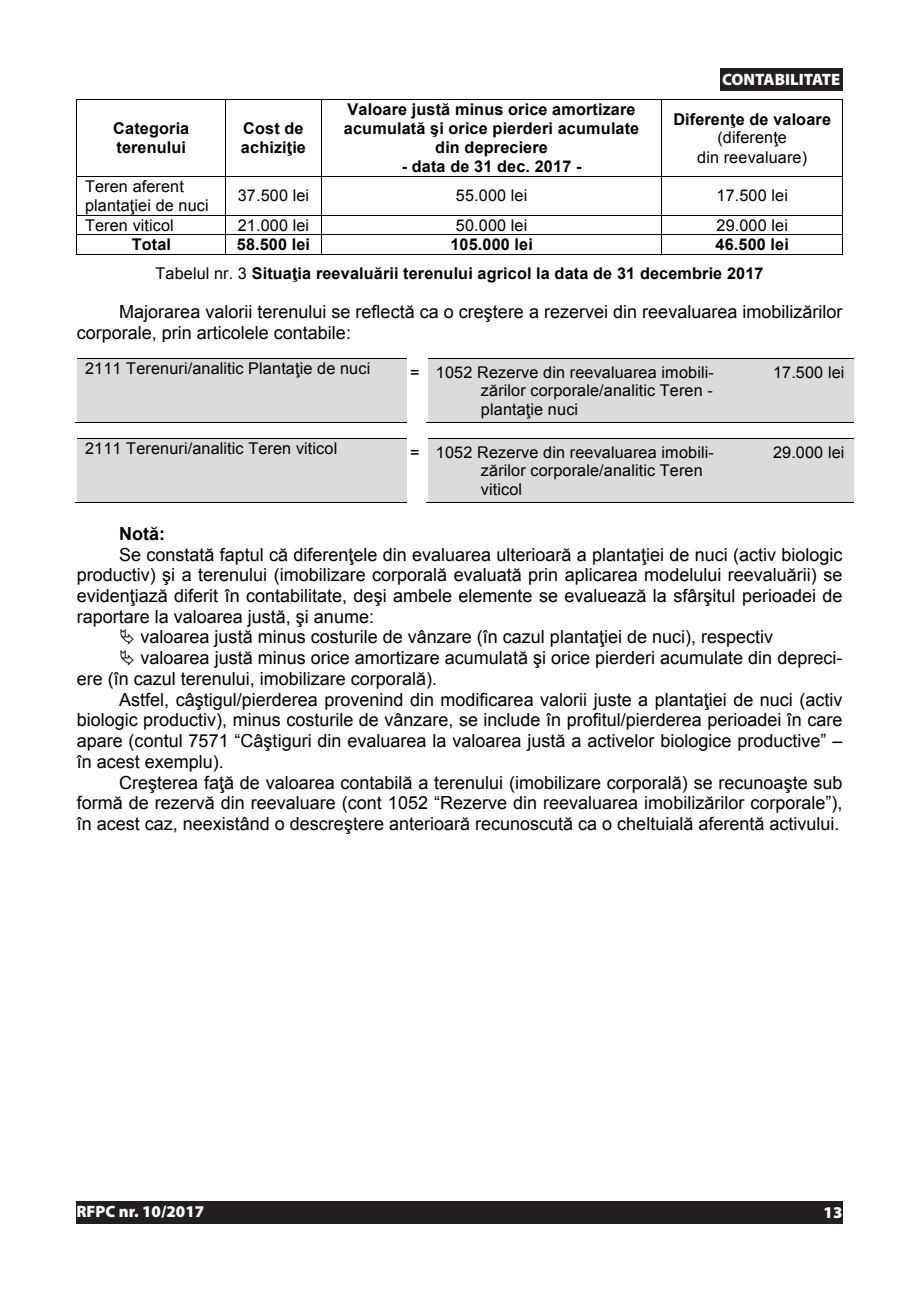
<style>
.page{position:relative;width:919px;height:1289px;background:#fff}
.page>*{position:absolute;margin:0;border:0;box-sizing:border-box;transform-origin:0 0}
.t1{font:18px/20.9px "Arial";color:#000}
.t2{font:700 18px "Arial";color:#fff}
.t3{font:700 18px "Arial";color:#000}
.t4{font:900 16.5px "Myriad Pro";color:#fff}
.t5{font:16.2px/18.9px "Arial";letter-spacing:.01em;color:#000}
.t6{font:700 16.2px/19px "Arial";letter-spacing:.01em;color:#000}
.s1{font-weight:400}
</style>
<div class="page">
<div style="left:76px;top:1201px;width:766px;height:22px;background:#231f20"></div>
<hr style="left:77px;top:99px;width:148px;height:1px;background:#000">
<hr style="left:226px;top:99px;width:95px;height:1px;background:#000">
<hr style="left:321px;top:99px;width:340px;height:1px;background:#000">
<hr style="left:662px;top:99px;width:180px;height:1px;background:#000">
<hr style="left:76px;top:100px;width:1px;height:76px;background:#000">
<hr style="left:225px;top:100px;width:1px;height:76px;background:#000">
<hr style="left:321px;top:100px;width:1px;height:76px;background:#000">
<hr style="left:661px;top:100px;width:1px;height:76px;background:#000">
<hr style="left:842px;top:100px;width:1px;height:76px;background:#000">
<hr style="left:77px;top:176px;width:148px;height:1px;background:#000">
<hr style="left:226px;top:176px;width:95px;height:1px;background:#000">
<hr style="left:321px;top:176px;width:340px;height:1px;background:#000">
<hr style="left:662px;top:176px;width:180px;height:1px;background:#000">
<hr style="left:76px;top:177px;width:1px;height:38px;background:#000">
<hr style="left:225px;top:177px;width:1px;height:38px;background:#000">
<hr style="left:321px;top:177px;width:1px;height:38px;background:#000">
<hr style="left:661px;top:177px;width:1px;height:38px;background:#000">
<hr style="left:842px;top:177px;width:1px;height:38px;background:#000">
<hr style="left:77px;top:215px;width:148px;height:1px;background:#000">
<hr style="left:226px;top:215px;width:95px;height:1px;background:#000">
<hr style="left:321px;top:215px;width:340px;height:1px;background:#000">
<hr style="left:662px;top:215px;width:180px;height:1px;background:#000">
<hr style="left:77px;top:234px;width:148px;height:1px;background:#000">
<hr style="left:226px;top:234px;width:95px;height:1px;background:#000">
<hr style="left:321px;top:234px;width:340px;height:1px;background:#000">
<hr style="left:662px;top:234px;width:180px;height:1px;background:#000">
<svg style="left:76px;top:215px;width:1px;height:40px"></svg>
<hr style="left:77px;top:254px;width:148px;height:1px;background:#000">
<svg style="left:225px;top:215px;width:1px;height:40px"></svg>
<hr style="left:226px;top:254px;width:95px;height:1px;background:#000">
<svg style="left:321px;top:216px;width:1px;height:38px"></svg>
<hr style="left:321px;top:254px;width:340px;height:1px;background:#000">
<svg style="left:661px;top:215px;width:1px;height:40px"></svg>
<hr style="left:662px;top:254px;width:180px;height:1px;background:#000">
<svg style="left:842px;top:215px;width:1px;height:40px"></svg>
<div style="left:77px;top:359px;width:329px;height:63px;background:#dbdbdb"></div>
<div style="left:428px;top:359px;width:287px;height:63px;background:#dbdbdb"></div>
<div style="left:715px;top:359px;width:138px;height:63px;background:#dbdbdb"></div>
<hr style="left:77px;top:358px;width:329px;height:1px;background:#000">
<hr style="left:428px;top:358px;width:287px;height:1px;background:#000">
<hr style="left:715px;top:358px;width:138px;height:1px;background:#000">
<hr style="left:76px;top:422px;width:330px;height:1px;background:#000">
<hr style="left:427px;top:422px;width:288px;height:1px;background:#000">
<hr style="left:714px;top:422px;width:139px;height:1px;background:#000">
<div style="left:77px;top:439px;width:329px;height:63px;background:#dbdbdb"></div>
<div style="left:428px;top:439px;width:287px;height:63px;background:#dbdbdb"></div>
<div style="left:715px;top:439px;width:138px;height:63px;background:#dbdbdb"></div>
<hr style="left:77px;top:438px;width:329px;height:1px;background:#000">
<hr style="left:428px;top:438px;width:287px;height:1px;background:#000">
<hr style="left:715px;top:438px;width:138px;height:1px;background:#000">
<hr style="left:76px;top:502px;width:330px;height:1px;background:#000">
<hr style="left:427px;top:502px;width:288px;height:1px;background:#000">
<hr style="left:714px;top:502px;width:139px;height:1px;background:#000">
<div style="left:719px;top:68px;width:123px;height:22px;background:#231f20"></div>
<p class="t6" style="left:113px;top:119px;width:77px">Categoria terenului</p>
<p class="t6" style="left:241px;top:119px;width:66px">Cost de achiziţie</p>
<p class="t6" style="left:344px;top:100px;width:297px;text-align:center">Valoare justă minus orice amortizare acumulată şi orice pierderi acumulate din depreciere</p>
<p class="t6" style="left:402px;top:157px;width:181px">- data de 31 dec. 2017 -</p>
<p class="t2" style="left:697px;top:66px;width:147px">CONTABILITATE</p>
<p class="t4" style="left:722px;top:69px;width:120px">CONTABILITATE</p>
<p class="t6" style="left:673px;top:110px;width:159px">Diferenţe de valoare</p>
<p class="t5" style="left:697px;top:128px;width:111px;text-align:center">(diferenţe<br>din reevaluare)</p>
<p class="t5" style="left:85px;top:177px;width:125px">Teren aferent plantaţiei de nuci</p>
<p class="t5" style="left:238px;top:186px;width:73px">37.500 lei</p>
<p class="t5" style="left:456px;top:186px;width:73px">55.000 lei</p>
<p class="t5" style="left:716px;top:186px;width:73px">17.500 lei</p>
<p class="t5" style="left:85px;top:216px;width:90px">Teren viticol</p>
<p class="t5" style="left:238px;top:216px;width:73px">21.000 lei</p>
<p class="t5" style="left:456px;top:216px;width:73px">50.000 lei</p>
<p class="t5" style="left:716px;top:216px;width:73px">29.000 lei</p>
<p class="t6" style="left:132px;top:236px;width:41px">Total</p>
<p class="t6" style="left:237px;top:236px;width:75px">58.500 lei</p>
<p class="t6" style="left:450px;top:236px;width:84px">105.000 lei</p>
<p class="t6" style="left:155px;top:231px;width:635px;line-height:28.8px;text-indent:560px">46.500 lei<br><span class="s1">Tabelul nr. 3</span> Situaţia reevaluării terenului agricol la data de 31 decembrie 2017</p>
<p class="t1" style="left:77px;top:301px;width:767px;text-indent:43px">Majorarea valorii terenului se reflectă ca o creştere a rezervei din reevaluarea imobilizărilor corporale, prin articolele contabile:</p>
<p class="t5" style="left:85px;top:359px;width:287px">2111 Terenuri/analitic Plantaţie de nuci</p>
<p class="t5" style="left:481px;top:362px;width:234px;text-align:justify;text-indent:-71px">= 1052 Rezerve din reevaluarea imobili&shy;zărilor corporale/analitic Teren - plantaţie nuci</p>
<p class="t5" style="left:773px;top:362px;width:73px">17.500 lei</p>
<p class="t5" style="left:85px;top:439px;width:254px">2111 Terenuri/analitic Teren viticol</p>
<p class="t5" style="left:481px;top:442px;width:234px;text-indent:-71px">= 1052 Rezerve din reevaluarea imobili&shy;zărilor corporale/analitic Teren viticol</p>
<p class="t5" style="left:773px;top:442px;width:73px">29.000 lei</p>
<p class="t3" style="left:119px;top:521px;width:47px">Notă:</p>
<p class="t1" style="left:119px;top:544px;width:724px">Se constată faptul că diferenţele din evaluarea ulterioară a plantaţiei de nuci (activ biologic</p>
<p class="t1" style="left:77px;top:565px;width:767px">productiv) şi a terenului (imobilizare corporală evaluată prin aplicarea modelului reevaluării) se</p>
<p class="t1" style="left:77px;top:585px;width:767px">evidenţiază diferit în contabilitate, deşi ambele elemente se evaluează la sfârşitul perioadei de</p>
<p class="t1" style="left:77px;top:606px;width:299px">raportare la valoarea justă, şi anume:</p>
<p class="t1" style="left:140px;top:627px;width:634px">valoarea justă minus costurile de vânzare (în cazul plantaţiei de nuci), respectiv</p>
<p class="t1" style="left:140px;top:647px;width:703px">valoarea justă minus orice amortizare acumulată şi orice pierderi acumulate din depreci-</p>
<p class="t1" style="left:77px;top:668px;width:362px">ere (în cazul terenului, imobilizare corporală).</p>
<p class="t1" style="left:119px;top:689px;width:724px">Astfel, câştigul/pierderea provenind din modificarea valorii juste a plantaţiei de nuci (activ</p>
<p class="t1" style="left:77px;top:709px;width:767px">biologic productiv), minus costurile de vânzare, se include în profitul/pierderea perioadei în care</p>
<p class="t1" style="left:77px;top:730px;width:767px">apare (contul 7571 “Câştiguri din evaluarea la valoarea justă a activelor biologice productive” –</p>
<p class="t1" style="left:77px;top:751px;width:149px">în acest exemplu).</p>
<p class="t1" style="left:119px;top:772px;width:724px">Creşterea faţă de valoarea contabilă a terenului (imobilizare corporală) se recunoaşte sub</p>
<p class="t1" style="left:77px;top:792px;width:767px">formă de rezervă din reevaluare (cont 1052 “Rezerve din reevaluarea imobilizărilor corporale”),</p>
<p class="t1" style="left:77px;top:813px;width:764px">în acest caz, neexistând o descreştere anterioară recunoscută ca o cheltuială aferentă activului.</p>
<p class="t4" style="left:76px;top:1200px;width:129px">RFPC nr. 10/2017</p>
<p class="t4" style="left:823px;top:1201px;width:20px">13</p>
<p class="t2" style="left:822px;top:1201px;width:22px">13</p>
</div>
